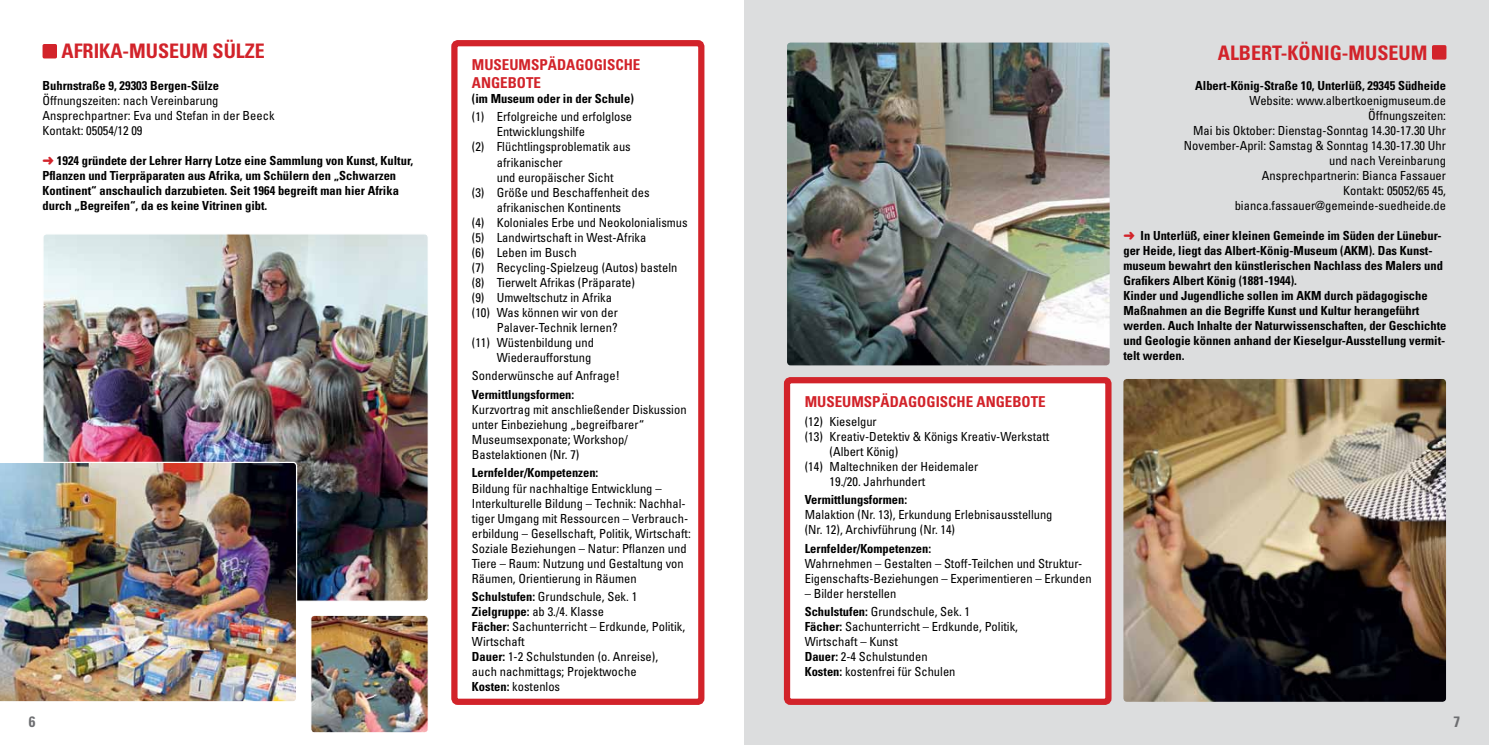
<style>
.page{position:relative;width:1489px;height:745px;background:#fff}
.page>*{position:absolute;margin:0;border:0;box-sizing:border-box;transform-origin:0 0}
.t1{font:700 condensed 20px "Univers";color:#d2232a}
.t2{font:700 condensed 15px "Univers";color:#d2232a}
.t3{font:700 condensed 15px "Univers";color:#6d6e71}
.t4{font:condensed 12.5px/15px "Univers";color:#000}
.t5{font:700 condensed 12.5px/15px "Univers";color:#000}
.s1{color:#d2232a}
.s2{font-weight:700}
</style>
<div class="page">
<div style="left:744px;top:0;width:744px;height:744px;background:#dcddde"></div>
<img style="left:44px;top:235px;width:383px;height:364px">
<div style="left:43px;top:44px;width:14px;height:14px;background:#d2232a;border-radius:2px"></div>
<div style="left:451px;top:40px;width:253px;height:664px;border:6px solid #d2232a;border-radius:4px"></div>
<img style="left:0;top:461px;width:297px;height:241px">
<img style="left:1123px;top:379px;width:322px;height:322px">
<div style="left:1431px;top:45px;width:15px;height:15px;background:#d2232a;border-radius:2px"></div>
<div style="left:787px;top:380px;width:321px;height:321px;background:#fff;border-radius:4px"></div>
<div style="left:783px;top:377px;width:328px;height:327px;border:6px solid #d2232a;border-radius:4px"></div>
<img style="left:312px;top:616px;width:115px;height:115px">
<div style="left:310px;top:614px;width:119px;height:119px;border:1px solid #fff;border-radius:4px"></div>
<img style="left:787px;top:43px;width:322px;height:322px">
<h1 class="t1" style="left:61px;top:39px;width:205px">Afrika-Museum Sülze</h1>
<p class="t5" style="left:43px;top:78px;width:178px">Buhrnstraße 9, 29303 Bergen-Sülze</p>
<p class="t4" style="left:43px;top:93px;width:233px">Öffnungszeiten: nach Vereinbarung<br>Ansprechpartner: Eva und Stefan in der Beeck<br>Kontakt: 05054/12 09</p>
<p class="t5" style="left:43px;top:153px;width:372px"><span class="s1">➜</span> 1924 gründete der Lehrer Harry Lotze eine Sammlung von Kunst, Kultur, Pflanzen und Tierpräparaten aus Afrika, um Schülern den „Schwarzen Kontinent“ anschaulich darzubieten. Seit 1964 begreift man hier Afrika durch „Begreifen“, da es keine Vitrinen gibt.</p>
<p class="t3" style="left:29px;top:711px;width:8px">6</p>
<p class="t2" style="left:472px;top:55px;width:57px">Museumsp</p>
<p class="t2" style="left:548px;top:55px;width:94px">ädagogische</p>
<p class="t2" style="left:472px;top:73px;width:71px">Angebote</p>
<p class="t5" style="left:472px;top:91px;width:163px">(im Museum oder in der Schule)</p>
<p class="t4" style="left:472px;top:109px;width:162px">(1) Erfolgreiche und erfolglose</p>
<p class="t4" style="left:497px;top:124px;width:90px">Entwicklungshilfe</p>
<p class="t4" style="left:472px;top:139px;width:160px">(2) Flüchtlingsproblematik aus</p>
<p class="t4" style="left:497px;top:154px;width:67px">afrikanischer</p>
<p class="t4" style="left:497px;top:169px;width:118px">und europäischer Sicht</p>
<p class="t4" style="left:472px;top:184px;width:179px">(3) Größe und Beschaffenheit des</p>
<p class="t4" style="left:497px;top:199px;width:126px">afrikanischen Kontinents</p>
<p class="t4" style="left:472px;top:214px;width:217px">(4) Koloniales Erbe und Neokolonialismus</p>
<p class="t4" style="left:472px;top:229px;width:176px">(5) Landwirtschaft in West-Afrika</p>
<p class="t4" style="left:472px;top:244px;width:106px">(6) Leben im Busch</p>
<p class="t4" style="left:472px;top:259px;width:207px">(7) Recycling-Spielzeug (Autos) basteln</p>
<p class="t4" style="left:472px;top:274px;width:164px">(8) Tierwelt Afrikas (Präparate)</p>
<p class="t4" style="left:472px;top:289px;width:142px">(9) Umweltschutz in Afrika</p>
<p class="t4" style="left:472px;top:304px;width:147px">(10) Was können wir von der</p>
<p class="t4" style="left:497px;top:319px;width:122px">Palaver-Technik lernen?</p>
<p class="t4" style="left:472px;top:334px;width:124px">(11) Wüstenbildung und</p>
<p class="t4" style="left:497px;top:349px;width:96px">Wiederaufforstung</p>
<p class="t4" style="left:472px;top:368px;width:149px">Sonderwünsche auf Anfrage!</p>
<p class="t5" style="left:472px;top:386px;width:104px">Vermittlungsformen:</p>
<p class="t4" style="left:472px;top:401px;width:216px">Kurzvortrag mit anschließender Diskussion unter Einbeziehung „begreifbarer“ Museumsexponate; Workshop/ Bastelaktionen (Nr. 7)</p>
<p class="t5" style="left:472px;top:465px;width:128px">Lernfelder/Kompetenzen:</p>
<p class="t4" style="left:472px;top:480px;width:220px">Bildung für nachhaltige Entwicklung – Interkulturelle Bildung – Technik: Nachhal&shy;tiger Umgang mit Ressourcen – Verbrauch&shy;erbildung – Gesellschaft, Politik, Wirtschaft:<br>Soziale Beziehungen – Natur: Pflanzen und Tiere – Raum: Nutzung und Gestaltung von Räumen, Orientierung in Räumen</p>
<p class="t4" style="left:472px;top:588px;width:215px"><span class="s2">Schulstufen:</span> Grundschule, Sek. 1<br><span class="s2">Zielgruppe:</span> ab 3./4. Klasse<br><span class="s2">Fächer:</span> Sachunterricht – Erdkunde, Politik,<br>Wirtschaft<br><span class="s2">Dauer:</span> 1-2 Schulstunden (o. Anreise), auch nachmittags; Projektwoche<br><span class="s2">Kosten:</span> kostenlos</p>
<p class="t2" style="left:804px;top:392px;width:57px">Museumsp</p>
<p class="t2" style="left:880px;top:392px;width:166px">ädagogische Angebote</p>
<p class="t4" style="left:804px;top:413px;width:74px">(12) Kieselgur</p>
<p class="t4" style="left:804px;top:428px;width:246px">(13) Kreativ-Detektiv &amp; Königs Kreativ-Werkstatt</p>
<p class="t4" style="left:829px;top:443px;width:70px">(Albert König)</p>
<p class="t4" style="left:804px;top:458px;width:175px">(14) Maltechniken der Heidemaler</p>
<p class="t4" style="left:829px;top:473px;width:97px">19./20. Jahrhundert</p>
<p class="t5" style="left:804px;top:492px;width:104px">Vermittlungsformen:</p>
<p class="t4" style="left:804px;top:506px;width:249px">Malaktion (Nr. 13), Erkundung Erlebnisausstellung (Nr. 12), Archivführung (Nr. 14)</p>
<p class="t5" style="left:804px;top:540px;width:128px">Lernfelder/Kompetenzen:</p>
<p class="t4" style="left:804px;top:555px;width:288px">Wahrnehmen – Gestalten – Stoff-Teilchen und Struktur-<br>Eigenschafts-Beziehungen – Experimentieren – Erkunden</p>
<p class="t4" style="left:804px;top:583px;width:167px;line-height:18.5px">– Bilder herstellen<br><span class="s2">Schulstufen:</span> Grundschule, Sek. 1</p>
<p class="t4" style="left:804px;top:618px;width:215px"><span class="s2">Fächer:</span> Sachunterricht – Erdkunde, Politik,<br>Wirtschaft – Kunst<br><span class="s2">Dauer:</span> 2-4 Schulstunden<br><span class="s2">Kosten:</span> kostenfrei für Schulen</p>
<h1 class="t1" style="left:1217px;top:40px;width:209px">Albert-König-Museum</h1>
<p class="t5" style="left:1195px;top:78px;width:252px">Albert-König-Straße 10, Unterlüß, 29345 Südheide</p>
<p class="t4" style="left:1183px;top:93px;width:263px;text-align:right">Website: www.albertkoenigmuseum.de Öffnungszeiten:<br>Mai bis Oktober: Dienstag-Sonntag 14.30-17.30 Uhr November-April: Samstag &amp; Sonntag 14.30-17.30 Uhr und nach Vereinbarung<br>Ansprechpartnerin: Bianca Fassauer<br>Kontakt: 05052/65 45, bianca.fassauer@gemeinde-suedheide.de</p>
<p class="t5" style="left:1123px;top:228px;width:324px"><span class="s1">➜</span> In Unterlüß, einer kleinen Gemeinde im Süden der Lünebur&shy;ger Heide, liegt das Albert-König-Museum (AKM). Das Kunst&shy;museum bewahrt den künstlerischen Nachlass des Malers und Grafikers Albert König (1881-1944).<br>Kinder und Jugendliche sollen im AKM durch pädagogische Maßnahmen an die Begriffe Kunst und Kultur herangeführt werden. Auch Inhalte der Naturwissenschaften, der Geschichte und Geologie können anhand der Kieselgur-Ausstellung vermit&shy;telt werden.</p>
<p class="t3" style="left:1453px;top:711px;width:8px">7</p>
</div>
